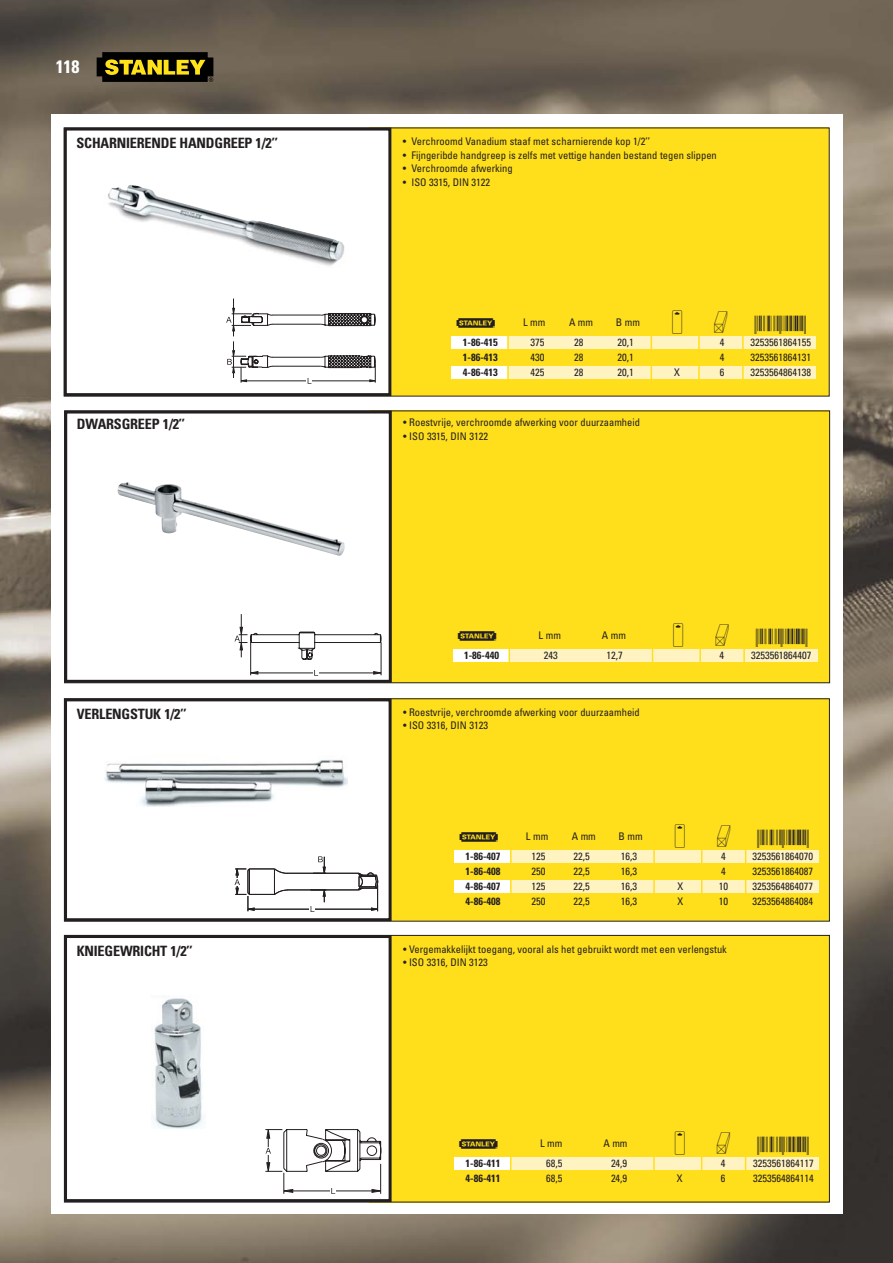
<style>
.page{position:relative;width:893px;height:1263px;background:#fff}
.page>*{position:absolute;margin:0;border:0;box-sizing:border-box;transform-origin:0 0}
.t1{font:25.5px "Stanfont";letter-spacing:1.1em;color:#231f20}
.t2{font:700 condensed 18px "Univers";color:#fff}
.t3{font:700 condensed 14.25px "Univers";letter-spacing:-.015em;color:#231f20}
.t4{font:condensed 10.5px "Univers";color:#231f20}
.t5{font:700 condensed 10.5px "Univers";color:#231f20}
</style>
<div class="page">
<img style="left:0;top:0;width:892px;height:1263px">
<svg style="left:97px;top:52px;width:116px;height:30px;background:#453d09"></svg>
<div style="left:51px;top:115px;width:791px;height:1099px;background:#fff"></div>
<div style="left:369px;top:128px;width:460px;height:268px;background:#ffdf1b"></div>
<div style="left:65px;top:129px;width:325px;height:266px;background:#fff"></div>
<div style="left:64px;top:128px;width:327px;height:268px;border:3px solid #231f20"></div>
<img style="left:108px;top:185px;width:237px;height:81px">
<div style="left:369px;top:411px;width:460px;height:272px;background:#ffdf1b"></div>
<div style="left:66px;top:412px;width:324px;height:269px;background:#fff"></div>
<div style="left:64px;top:411px;width:328px;height:272px;border:3px solid #231f20"></div>
<img style="left:117px;top:482px;width:228px;height:74px">
<svg style="left:226px;top:299px;width:150px;height:85px"></svg>
<svg style="left:234px;top:614px;width:148px;height:62px"></svg>
<div style="left:369px;top:698px;width:460px;height:223px;background:#ffdf1b"></div>
<div style="left:65px;top:700px;width:325px;height:220px;background:#fff"></div>
<div style="left:64px;top:698px;width:327px;height:223px;border:3px solid #231f20"></div>
<img style="left:104px;top:760px;width:243px;height:47px">
<div style="left:369px;top:935px;width:460px;height:267px;background:#ffdf1b"></div>
<div style="left:65px;top:937px;width:325px;height:264px;background:#fff"></div>
<div style="left:64px;top:935px;width:327px;height:267px;border:3px solid #231f20"></div>
<img style="left:153px;top:995px;width:49px;height:133px">
<svg style="left:234px;top:856px;width:145px;height:56px"></svg>
<svg style="left:265px;top:1129px;width:117px;height:65px"></svg>
<div style="left:452px;top:336px;width:56px;height:12px;background:#fff"></div>
<div style="left:507px;top:336px;width:309px;height:12px;background:#fff3c2"></div>
<div style="left:452px;top:366px;width:56px;height:13px;background:#fff"></div>
<div style="left:507px;top:366px;width:309px;height:13px;background:#fff3c2"></div>
<hr style="left:507px;top:318px;width:2px;height:66px;background:#ffdf1b">
<hr style="left:650px;top:320px;width:2px;height:64px;background:#ffdf1b">
<hr style="left:698px;top:320px;width:1px;height:63px;background:#ffdf1b">
<hr style="left:742px;top:318px;width:1px;height:65px;background:#ffdf1b">
<div style="left:453px;top:649px;width:56px;height:13px;background:#fff"></div>
<div style="left:509px;top:649px;width:308px;height:13px;background:#fff3c2"></div>
<hr style="left:508px;top:631px;width:2px;height:38px;background:#ffdf1b">
<hr style="left:651px;top:634px;width:2px;height:38px;background:#ffdf1b">
<hr style="left:699px;top:633px;width:2px;height:33px;background:#ffdf1b">
<hr style="left:743px;top:631px;width:1px;height:31px;background:#ffdf1b">
<div style="left:454px;top:850px;width:56px;height:12px;background:#fff"></div>
<div style="left:510px;top:850px;width:308px;height:12px;background:#fff3c2"></div>
<div style="left:454px;top:880px;width:56px;height:13px;background:#fff"></div>
<div style="left:510px;top:880px;width:308px;height:13px;background:#fff3c2"></div>
<hr style="left:510px;top:832px;width:1px;height:66px;background:#ffdf1b">
<hr style="left:653px;top:834px;width:1px;height:64px;background:#ffdf1b">
<hr style="left:701px;top:834px;width:1px;height:63px;background:#ffdf1b">
<hr style="left:745px;top:832px;width:1px;height:65px;background:#ffdf1b">
<div style="left:454px;top:1157px;width:56px;height:13px;background:#fff"></div>
<div style="left:510px;top:1157px;width:308px;height:13px;background:#fff3c2"></div>
<hr style="left:510px;top:1139px;width:1px;height:38px;background:#ffdf1b">
<hr style="left:653px;top:1142px;width:1px;height:38px;background:#ffdf1b">
<hr style="left:701px;top:1141px;width:1px;height:33px;background:#ffdf1b">
<hr style="left:744px;top:1139px;width:2px;height:31px;background:#ffdf1b">
<h2 class="t2" style="left:56px;top:60px;width:25px">118</h2>
<h3 class="t3" style="left:77px;top:138px;width:203px">SCHARNIERENDE HANDGREEP 1/2’’</h3>
<p class="t4" style="left:403px;top:138px;width:249px">• Verchroomd Vanadium staaf met scharnierende kop 1/2’’</p>
<p class="t4" style="left:403px;top:151px;width:315px">• Fijngeribde handgreep is zelfs met vettige handen bestand tegen slippen</p>
<p class="t4" style="left:403px;top:165px;width:111px">• Verchroomde afwerking</p>
<p class="t4" style="left:403px;top:178px;width:89px">• ISO 3315, DIN 3122</p>
<h1 class="t1" style="left:456px;top:310px;width:41px">h</h1>
<h1 class="t1" style="left:671px;top:310px;width:137px">kgf</h1>
<p class="t4" style="left:523px;top:318px;width:24px">L mm</p>
<p class="t4" style="left:569px;top:318px;width:26px">A mm</p>
<p class="t4" style="left:615px;top:318px;width:26px">B mm</p>
<p class="t5" style="left:463px;top:339px;width:36px">1-86-415</p>
<p class="t4" style="left:530px;top:339px;width:15px">375</p>
<p class="t4" style="left:574px;top:339px;width:11px">28</p>
<p class="t4" style="left:617px;top:339px;width:18px">20,1</p>
<p class="t4" style="left:719px;top:339px;width:6px">4</p>
<p class="t4" style="left:750px;top:339px;width:62px">3253561864155</p>
<p class="t5" style="left:463px;top:354px;width:36px">1-86-413</p>
<p class="t4" style="left:530px;top:354px;width:15px">430</p>
<p class="t4" style="left:574px;top:354px;width:11px">28</p>
<p class="t4" style="left:617px;top:354px;width:18px">20,1</p>
<p class="t4" style="left:719px;top:354px;width:6px">4</p>
<p class="t4" style="left:750px;top:354px;width:62px">3253561864131</p>
<p class="t5" style="left:463px;top:369px;width:36px">4-86-413</p>
<p class="t4" style="left:530px;top:369px;width:15px">425</p>
<p class="t4" style="left:574px;top:369px;width:11px">28</p>
<p class="t4" style="left:617px;top:369px;width:18px">20,1</p>
<p class="t4" style="left:674px;top:369px;width:7px">X</p>
<p class="t4" style="left:719px;top:369px;width:6px">6</p>
<p class="t4" style="left:750px;top:369px;width:62px">3253564864138</p>
<h3 class="t3" style="left:77px;top:419px;width:110px">DWARSGREEP 1/2’’</h3>
<p class="t4" style="left:403px;top:419px;width:238px">• Roestvrije, verchroomde afwerking voor duurzaamheid</p>
<p class="t4" style="left:403px;top:432px;width:86px">• ISO 3315, DIN 3122</p>
<h1 class="t1" style="left:457px;top:623px;width:41px">h</h1>
<h1 class="t1" style="left:672px;top:623px;width:137px">kgf</h1>
<p class="t4" style="left:538px;top:631px;width:24px">L mm</p>
<p class="t4" style="left:602px;top:631px;width:26px">A mm</p>
<p class="t5" style="left:464px;top:651px;width:36px">1-86-440</p>
<p class="t4" style="left:544px;top:651px;width:15px">243</p>
<p class="t4" style="left:606px;top:651px;width:18px">12,7</p>
<p class="t4" style="left:719px;top:651px;width:6px">4</p>
<p class="t4" style="left:751px;top:651px;width:62px">3253561864407</p>
<h3 class="t3" style="left:77px;top:708px;width:111px">VERLENGSTUK 1/2’’</h3>
<p class="t4" style="left:403px;top:708px;width:238px">• Roestvrije, verchroomde afwerking voor duurzaamheid</p>
<p class="t4" style="left:403px;top:721px;width:86px">• ISO 3316, DIN 3123</p>
<h1 class="t1" style="left:458px;top:824px;width:41px">h</h1>
<h1 class="t1" style="left:674px;top:824px;width:137px">kgf</h1>
<p class="t4" style="left:526px;top:832px;width:24px">L mm</p>
<p class="t4" style="left:571px;top:832px;width:26px">A mm</p>
<p class="t4" style="left:618px;top:832px;width:26px">B mm</p>
<p class="t5" style="left:465px;top:853px;width:36px">1-86-407</p>
<p class="t4" style="left:531px;top:853px;width:15px">125</p>
<p class="t4" style="left:573px;top:853px;width:18px">22,5</p>
<p class="t4" style="left:621px;top:853px;width:18px">16,3</p>
<p class="t4" style="left:721px;top:853px;width:6px">4</p>
<p class="t4" style="left:752px;top:853px;width:62px">3253561864070</p>
<p class="t5" style="left:465px;top:868px;width:36px">1-86-408</p>
<p class="t4" style="left:531px;top:868px;width:15px">250</p>
<p class="t4" style="left:573px;top:868px;width:18px">22,5</p>
<p class="t4" style="left:621px;top:868px;width:18px">16,3</p>
<p class="t4" style="left:721px;top:868px;width:6px">4</p>
<p class="t4" style="left:752px;top:868px;width:62px">3253561864087</p>
<p class="t5" style="left:465px;top:883px;width:36px">4-86-407</p>
<p class="t4" style="left:531px;top:883px;width:15px">125</p>
<p class="t4" style="left:573px;top:883px;width:18px">22,5</p>
<p class="t4" style="left:621px;top:883px;width:18px">16,3</p>
<p class="t4" style="left:677px;top:883px;width:7px">X</p>
<p class="t4" style="left:718px;top:883px;width:11px">10</p>
<p class="t4" style="left:752px;top:883px;width:62px">3253564864077</p>
<p class="t5" style="left:465px;top:898px;width:36px">4-86-408</p>
<p class="t4" style="left:531px;top:898px;width:15px">250</p>
<p class="t4" style="left:573px;top:898px;width:18px">22,5</p>
<p class="t4" style="left:621px;top:898px;width:18px">16,3</p>
<p class="t4" style="left:677px;top:898px;width:7px">X</p>
<p class="t4" style="left:718px;top:898px;width:11px">10</p>
<p class="t4" style="left:752px;top:898px;width:62px">3253564864084</p>
<h3 class="t3" style="left:77px;top:945px;width:117px">KNIEGEWRICHT 1/2’’</h3>
<p class="t4" style="left:403px;top:945px;width:325px">• Vergemakkelijkt toegang, vooral als het gebruikt wordt met een verlengstuk</p>
<p class="t4" style="left:403px;top:959px;width:86px">• ISO 3316, DIN 3123</p>
<h1 class="t1" style="left:458px;top:1131px;width:41px">h</h1>
<h1 class="t1" style="left:674px;top:1131px;width:137px">kgf</h1>
<p class="t4" style="left:540px;top:1139px;width:24px">L mm</p>
<p class="t4" style="left:603px;top:1139px;width:26px">A mm</p>
<p class="t5" style="left:465px;top:1159px;width:36px">1-86-411</p>
<p class="t4" style="left:546px;top:1159px;width:18px">68,5</p>
<p class="t4" style="left:611px;top:1159px;width:18px">24,9</p>
<p class="t4" style="left:720px;top:1159px;width:6px">4</p>
<p class="t4" style="left:753px;top:1159px;width:62px">3253561864117</p>
<p class="t5" style="left:465px;top:1174px;width:36px">4-86-411</p>
<p class="t4" style="left:546px;top:1174px;width:18px">68,5</p>
<p class="t4" style="left:611px;top:1174px;width:18px">24,9</p>
<p class="t4" style="left:677px;top:1174px;width:7px">X</p>
<p class="t4" style="left:720px;top:1174px;width:6px">6</p>
<p class="t4" style="left:753px;top:1174px;width:62px">3253564864114</p>
</div>
